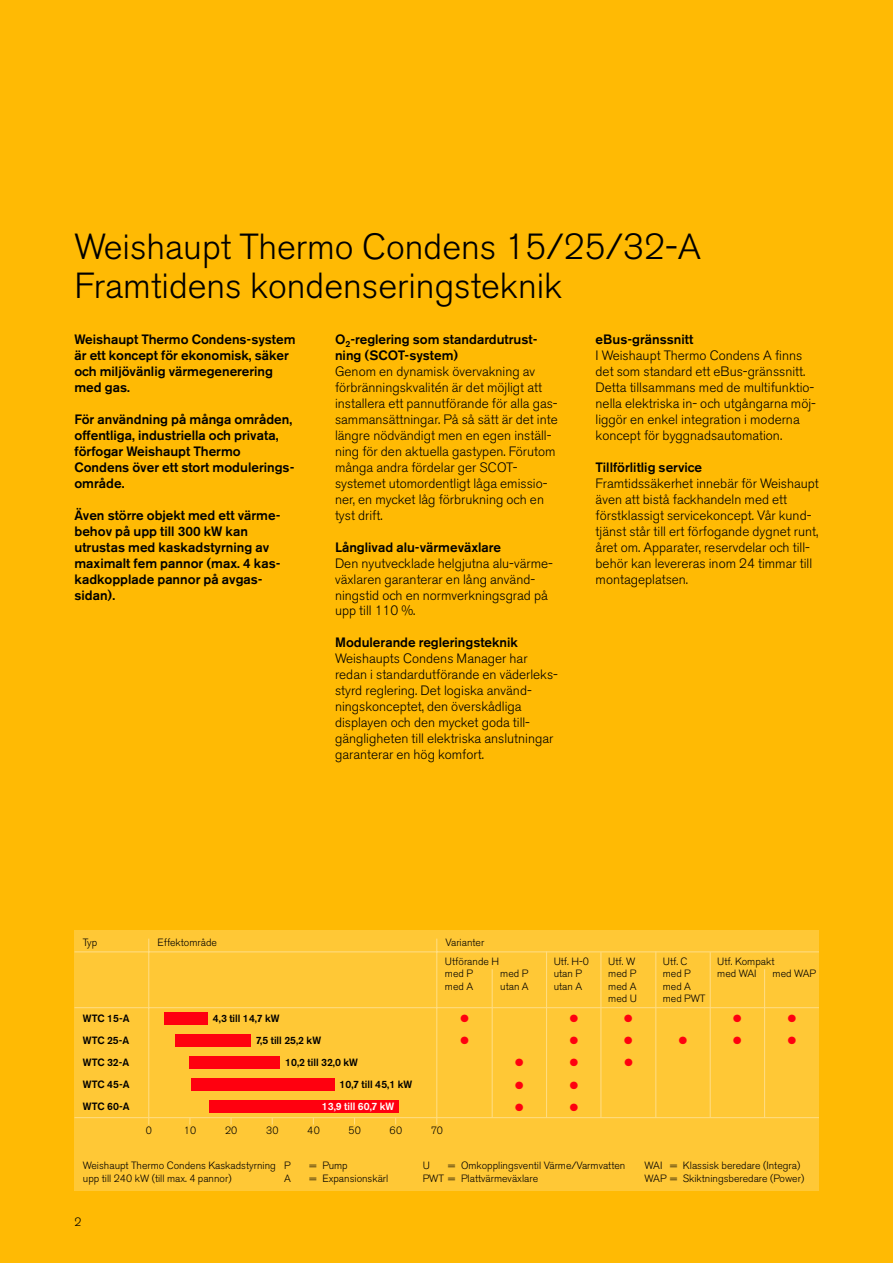
<style>
.page{position:relative;width:893px;height:1263px;background:#fff}
.page>*{position:absolute;margin:0;border:0;box-sizing:border-box;transform-origin:0 0}
.t1{font:300 36px/39px "Akzidenz Grotesk BE";color:#000}
.t2{font:300 13.5px/15.9px "Akzidenz Grotesk BE";color:#000}
.t3{font:500 13.5px/15.9px "Akzidenz Grotesk BE";color:#000}
.t4{font:300 12px "Akzidenz Grotesk BE";color:#000}
.t5{font:300 10.5px/12.6px "Akzidenz Grotesk BE";color:#000}
.t6{font:500 10.5px/22px "Akzidenz Grotesk BE";color:#000;text-align:justify}
.t7{font:10.5px "Zapf Dingbats";color:#ff000f}
.t8{font:500 10.5px "Akzidenz Grotesk BE";color:#fff}
</style>
<div class="page">
<div style="left:0;top:0;width:892px;height:1263px;background:#ffba04"></div>
<div style="left:74px;top:930px;width:745px;height:261px;background:#ffc836"></div>
<hr style="left:74px;top:1007px;width:745px;height:1px;background:#ffdd82">
<hr style="left:74px;top:951px;width:745px;height:1px;background:#ffdd82">
<hr style="left:148px;top:939px;width:1px;height:186px;background:#ffdd82">
<hr style="left:436px;top:939px;width:1px;height:186px;background:#ffdd82">
<hr style="left:600px;top:952px;width:1px;height:166px;background:#ffdd82">
<hr style="left:491px;top:969px;width:1px;height:149px;background:#ffdd82">
<hr style="left:546px;top:951px;width:1px;height:167px;background:#ffdd82">
<hr style="left:655px;top:951px;width:1px;height:167px;background:#ffdd82">
<hr style="left:709px;top:952px;width:1px;height:166px;background:#ffdd82">
<hr style="left:764px;top:969px;width:1px;height:149px;background:#ffdd82">
<div style="left:164px;top:1012px;width:44px;height:13px;background:#ff000f"></div>
<div style="left:176px;top:1034px;width:75px;height:13px;background:#ff000f"></div>
<div style="left:189px;top:1056px;width:91px;height:13px;background:#ff000f"></div>
<div style="left:191px;top:1078px;width:144px;height:13px;background:#ff000f"></div>
<div style="left:209px;top:1100px;width:189px;height:13px;background:#ff000f"></div>
<hr style="left:74px;top:1117px;width:745px;height:1px;background:#ffdd82">
<h1 class="t1" style="left:74px;top:232px;width:628px">Weishaupt Thermo Condens 15/25/32-A<br>Framtidens kondenseringsteknik</h1>
<p class="t3" style="left:74px;top:333px;width:222px">Weishaupt Thermo Condens-system är ett koncept för ekonomisk, säker och miljövänlig värmegenerering med gas.</p>
<p class="t3" style="left:74px;top:413px;width:221px">För användning på många områden, offentliga, industriella och privata, förfogar Weishaupt Thermo<br>Condens över ett stort modulerings&shy;område.</p>
<p class="t3" style="left:74px;top:508px;width:207px">Även större objekt med ett värme&shy;behov på upp till 300 kW kan utrustas med kaskadstyrning av maximalt fem pannor (max. 4 kas&shy;kadkopplade pannor på avgas&shy;sidan).</p>
<p class="t3" style="left:335px;top:333px;width:204px">O<sub>2</sub>-reglering som standardutrust&shy;ning (SCOT-system)</p>
<p class="t2" style="left:335px;top:365px;width:224px">Genom en dynamisk övervakning av förbränningskvalitén är det möjligt att installera ett pannutförande för alla gas&shy;sammansättningar. På så sätt är det inte längre nödvändigt men en egen inställ&shy;ning för den aktuella gastypen. Förutom många andra fördelar ger SCOT&shy;systemet utomordentligt låga emissio&shy;ner, en mycket låg förbrukning och en tyst drift.</p>
<p class="t3" style="left:335px;top:540px;width:167px">Långlivad alu-värmeväxlare</p>
<p class="t2" style="left:335px;top:557px;width:219px">Den nyutvecklade helgjutna alu-värme&shy;växlaren garanterar en lång använd&shy;ningstid och en normverkningsgrad på upp till 110 %.</p>
<p class="t3" style="left:335px;top:636px;width:184px">Modulerande regleringsteknik</p>
<p class="t2" style="left:335px;top:652px;width:224px">Weishaupts Condens Manager har redan i standardutförande en väderleks&shy;styrd reglering. Det logiska använd&shy;ningskonceptet, den överskådliga displayen och den mycket goda till&shy;gängligheten till elektriska anslutningar garanterar en hög komfort.</p>
<p class="t3" style="left:595px;top:333px;width:99px">eBus-gränssnitt</p>
<p class="t2" style="left:595px;top:349px;width:222px">I Weishaupt Thermo Condens A finns det som standard ett eBus-gränssnitt.<br>Detta tillsammans med de multifunktio&shy;nella elektriska in- och utgångarna möj&shy;liggör en enkel integration i moderna koncept för byggnadsautomation.</p>
<p class="t3" style="left:595px;top:460px;width:108px">Tillförlitlig service</p>
<p class="t2" style="left:595px;top:477px;width:225px">Framtidssäkerhet innebär för Weishaupt även att bistå fackhandeln med ett förstklassigt servicekoncept. Vår kund&shy;tjänst står till ert förfogande dygnet runt, året om. Apparater, reservdelar och till&shy;behör kan levereras inom 24 timmar till montageplatsen.</p>
<p class="t5" style="left:83px;top:937px;width:16px">Typ</p>
<p class="t5" style="left:157px;top:937px;width:61px">Effektområde</p>
<p class="t5" style="left:445px;top:934px;width:56px;line-height:18.5px">Varianter<br>Utförande H</p>
<p class="t5" style="left:445px;top:968px;width:30px">med P</p>
<p class="t5" style="left:500px;top:968px;width:30px">med P</p>
<p class="t5" style="left:445px;top:981px;width:30px">med A</p>
<p class="t5" style="left:500px;top:981px;width:30px">utan A</p>
<p class="t6" style="left:83px;top:1009px;width:48px">WTC 15-A</p>
<p class="t6" style="left:213px;top:1009px;width:68px">4,3 till 14,7 kW</p>
<p class="t5" style="left:662px;top:956px;width:44px">Utf. C med P med A med PWT</p>
<p class="t5" style="left:553px;top:956px;width:37px">Utf. H-0 utan P utan A</p>
<p class="t5" style="left:608px;top:956px;width:30px">Utf. W med P med A med U</p>
<p class="t5" style="left:717px;top:956px;width:59px">Utf. Kompakt med WAI</p>
<p class="t5" style="left:772px;top:968px;width:45px">med WAP</p>
<p class="t7" style="left:570px;top:1013px;width:10px">●</p>
<p class="t7" style="left:624px;top:1013px;width:10px">●</p>
<p class="t7" style="left:733px;top:1013px;width:10px">●</p>
<p class="t7" style="left:787px;top:1013px;width:10px">●</p>
<p class="t6" style="left:83px;top:1031px;width:48px">WTC 25-A WTC 32-A WTC 45-A WTC 60-A</p>
<p class="t6" style="left:256px;top:1031px;width:67px">7,5 till 25,2 kW</p>
<p class="t6" style="left:285px;top:1053px;width:74px">10,2 till 32,0 kW</p>
<p class="t6" style="left:339px;top:1075px;width:74px">10,7 till 45,1 kW</p>
<p class="t8" style="left:322px;top:1103px;width:74px">13,9 till 60,7 kW</p>
<p class="t5" style="left:146px;top:1126px;width:8px">0</p>
<p class="t5" style="left:225px;top:1126px;width:14px">20</p>
<p class="t5" style="left:266px;top:1126px;width:14px">30</p>
<p class="t5" style="left:307px;top:1126px;width:14px">40</p>
<p class="t5" style="left:348px;top:1126px;width:14px">50</p>
<p class="t5" style="left:184px;top:1126px;width:14px">10</p>
<p class="t5" style="left:389px;top:1126px;width:14px">60</p>
<p class="t5" style="left:431px;top:1126px;width:13px">70</p>
<p class="t7" style="left:570px;top:1035px;width:10px">●</p>
<p class="t7" style="left:624px;top:1035px;width:10px">●</p>
<p class="t7" style="left:678px;top:1035px;width:10px">●</p>
<p class="t7" style="left:515px;top:1058px;width:10px">●</p>
<p class="t7" style="left:570px;top:1058px;width:10px">●</p>
<p class="t7" style="left:624px;top:1058px;width:10px">●</p>
<p class="t7" style="left:515px;top:1080px;width:10px">●</p>
<p class="t7" style="left:570px;top:1080px;width:10px">●</p>
<p class="t7" style="left:515px;top:1102px;width:10px">●</p>
<p class="t7" style="left:570px;top:1102px;width:10px">●</p>
<p class="t7" style="left:733px;top:1035px;width:10px">●</p>
<p class="t7" style="left:787px;top:1035px;width:10px">●</p>
<p class="t5" style="left:83px;top:1161px;width:194px">Weishaupt Thermo Condens Kaskadstyrning upp till 240 kW (till max. 4 pannor)</p>
<p class="t5" style="left:284px;top:1161px;width:8px">P</p>
<p class="t5" style="left:309px;top:1161px;width:40px">= Pump</p>
<p class="t5" style="left:284px;top:1173px;width:8px">A</p>
<p class="t5" style="left:309px;top:1173px;width:80px">= Expansionskärl</p>
<p class="t4" style="left:74px;top:1217px;width:8px">2</p>
<p class="t5" style="left:422px;top:1161px;width:204px;text-indent:26px">= Omkopplingsventil Värme/Varmvatten<br>PWT = Plattvärmeväxlare</p>
<p class="t5" style="left:422px;top:1161px;width:9px">U</p>
<p class="t5" style="left:644px;top:1161px;width:161px">WAI = Klassisk beredare (Integra)<br>WAP = Skiktningsberedare (Power)</p>
</div>
